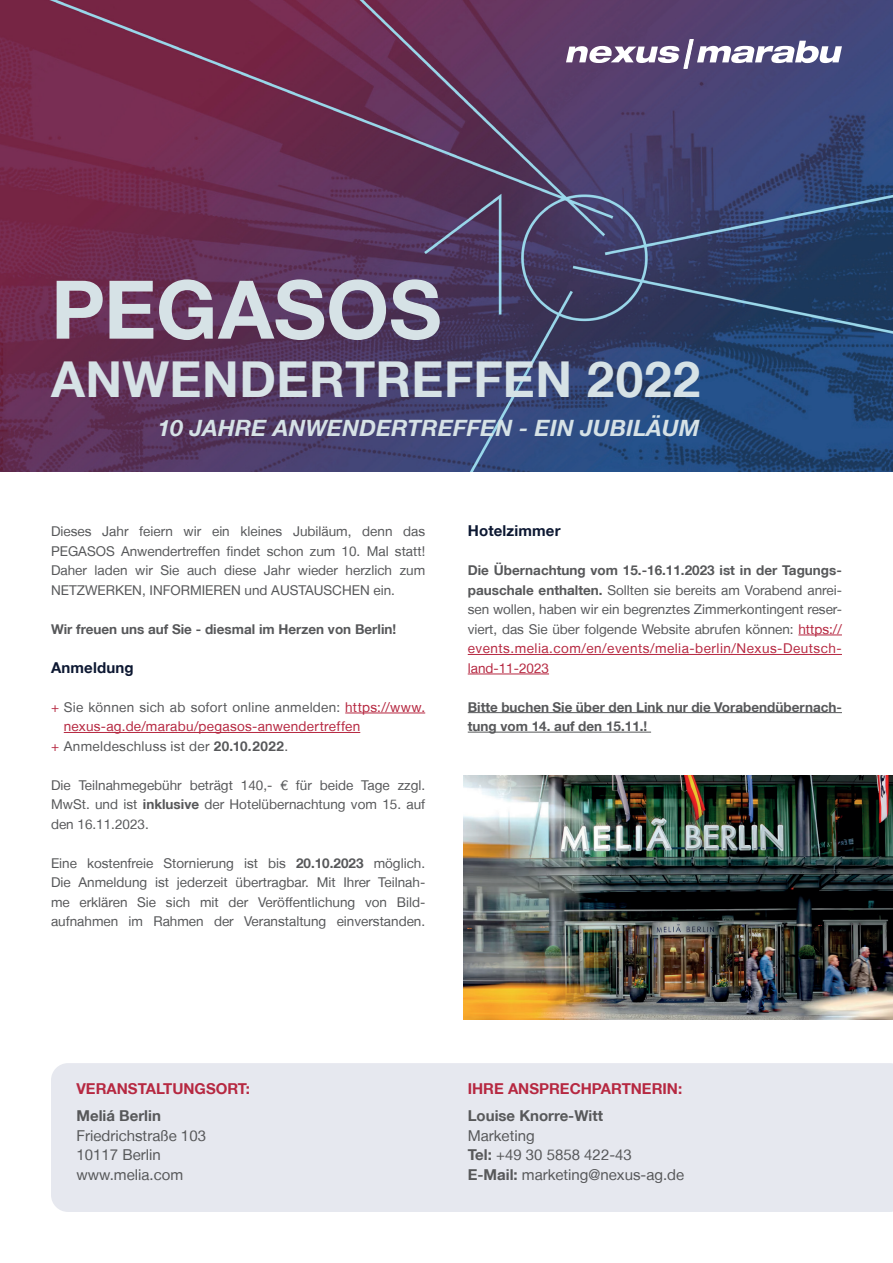
<style>
.page{position:relative;width:893px;height:1263px;background:#fff}
.page>*{position:absolute;margin:0;border:0;box-sizing:border-box;transform-origin:0 0}
.t1{font:700 81px "Helvetica Neue LT";color:#d6e2e6}
.t2{font:700 49.5px "Helvetica Neue LT";letter-spacing:.01em;color:#d6e2e6}
.t3{font:italic 700 22.5px "Helvetica Neue LT";letter-spacing:.01em;color:#d6e2e6}
.t4{font:15px/19.5px "Helvetica Neue LT";color:#57585a}
.t5{font:700 15px "Helvetica Neue LT";color:#b62841}
.t6{font:700 15px "Helvetica Neue LT";color:#57585a}
.t7{font:700 15px "Helvetica Neue LT";letter-spacing:.01em;color:#0d1832}
.t8{font:13.5px/19.5px "Helvetica Neue LT";color:#57585a;text-align:justify}
.t9{font:700 13.5px/19.5px "Helvetica Neue LT";color:#57585a}
.t10{font:13.5px "Helvetica Neue LT";letter-spacing:.02em;color:#57585a}
.t11{font:13.5px "Helvetica Neue LT";letter-spacing:.02em;color:#b62841}
.s1{color:#b62841}
.s2{font-weight:700}
</style>
<div class="page">
<img style="left:0;top:0;width:893px;height:472px">
<hr style="left:345px;top:713px;width:80px;height:1px;background:#b62841">
<hr style="left:64px;top:732px;width:296px;height:1px;background:#b62841">
<svg style="left:566px;top:39px;width:276px;height:29px"></svg>
<hr style="left:798px;top:635px;width:44px;height:1px;background:#b62841">
<hr style="left:468px;top:654px;width:374px;height:1px;background:#b62841">
<hr style="left:468px;top:674px;width:81px;height:1px;background:#b62841">
<hr style="left:468px;top:712px;width:374px;height:1px;background:#57585a">
<hr style="left:468px;top:732px;width:183px;height:1px;background:#57585a">
<div style="left:51px;top:1063px;width:842px;height:149px;background:#e6e8ef"></div>
<img style="left:463px;top:775px;width:430px;height:244px">
<h1 class="t1" style="left:51px;top:260px;width:392px">PEGASOS</h1>
<h2 class="t2" style="left:51px;top:349px;width:651px">ANWENDERTREFFEN 2022</h2>
<h3 class="t3" style="left:158px;top:414px;width:543px">10 JAHRE ANWENDERTREFFEN - EIN JUBILÄUM</h3>
<p class="t8" style="left:51px;top:521px;width:376px">Dieses Jahr feiern wir ein kleines Jubiläum, denn das PEGASOS Anwendertreffen findet schon zum 10. Mal statt!<br>Daher laden wir Sie auch diese Jahr wieder herzlich zum NETZWERKEN, INFORMIEREN und AUSTAUSCHEN ein.</p>
<p class="t9" style="left:51px;top:619px;width:347px">Wir freuen uns auf Sie - diesmal im Herzen von Berlin!</p>
<p class="t7" style="left:51px;top:658px;width:84px">Anmeldung</p>
<p class="t10" style="left:51px;top:699px;width:376px"><span class="s1">+</span> Sie können sich ab sofort online anmelden: <span class="s1">https://www.</span></p>
<p class="t11" style="left:64px;top:718px;width:298px">nexus-ag.de/marabu/pegasos-anwendertreffen</p>
<p class="t10" style="left:51px;top:738px;width:239px"><span class="s1">+</span> Anmeldeschluss ist der <span class="s2">20.10.2022</span>.</p>
<p class="t8" style="left:51px;top:775px;width:376px">Die Teilnahmegebühr beträgt 140,- € für beide Tage zzgl.<br>MwSt. und ist <span class="s2">inklusive</span> der Hotelübernachtung vom 15. auf den 16.11.2023.</p>
<p class="t8" style="left:51px;top:853px;width:376px">Eine kostenfreie Stornierung ist bis <span class="s2">20.10.2023</span> möglich.<br>Die Anmeldung ist jederzeit übertragbar. Mit Ihrer Teilnah&shy;me erklären Sie sich mit der Veröffentlichung von Bild&shy;aufnahmen im Rahmen der Veranstaltung einverstanden.</p>
<p class="t7" style="left:468px;top:521px;width:94px">Hotelzimmer</p>
<p class="t8" style="left:468px;top:560px;width:376px"><span class="s2">Die Übernachtung vom 15.-16.11.2023 ist in der Tagungs&shy;pauschale enthalten.</span> Sollten sie bereits am Vorabend anrei&shy;sen wollen, haben wir ein begrenztes Zimmerkontingent reser&shy;viert, das Sie über folgende Website abrufen können: <span class="s1">https:// events.melia.com/en/events/melia-berlin/Nexus-Deutsch&shy;land-11-2023</span></p>
<p class="t9" style="left:468px;top:697px;width:376px">Bitte buchen Sie über den Link nur die Vorabendübernach&shy;tung vom 14. auf den 15.11.!</p>
<p class="t5" style="left:77px;top:1079px;width:175px">VERANSTALTUNGSORT:</p>
<p class="t6" style="left:77px;top:1106px;width:86px">Meliá Berlin</p>
<p class="t4" style="left:77px;top:1125px;width:131px">Friedrichstraße 103<br>10117 Berlin www.melia.com</p>
<p class="t5" style="left:468px;top:1079px;width:216px">IHRE ANSPRECHPARTNERIN:</p>
<p class="t6" style="left:468px;top:1106px;width:137px">Louise Knorre-Witt</p>
<p class="t4" style="left:468px;top:1125px;width:218px">Marketing<br><span class="s2">Tel:</span> +49 30 5858 422-43<br><span class="s2">E-Mail:</span> marketing@nexus-ag.de</p>
</div>
